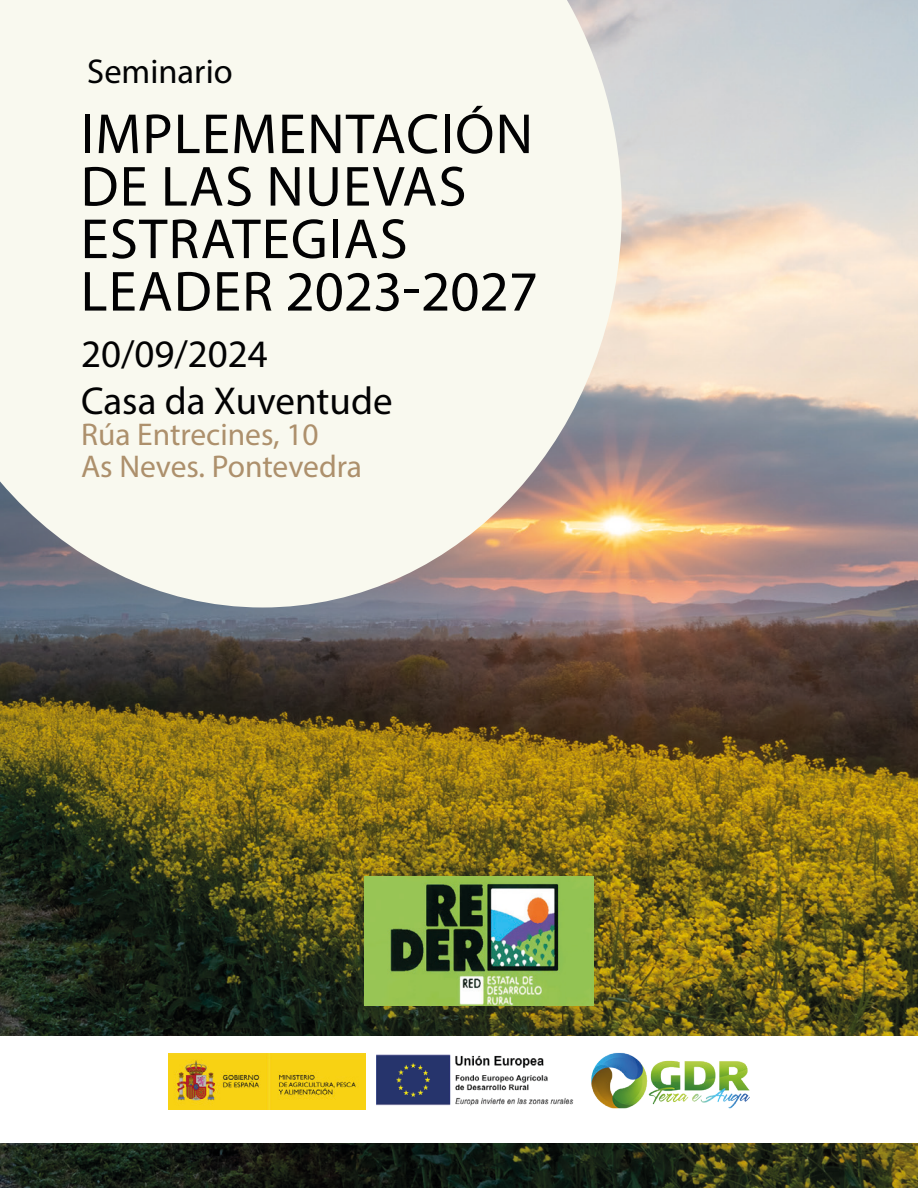
<style>
.page{position:relative;width:918px;height:1188px;background:#fff}
.page>*{position:absolute;margin:0;border:0;box-sizing:border-box;transform-origin:0 0}
.t1{font:57px/52.5px "Myriad Pro";letter-spacing:.02em;color:#020203}
.t2{font:39px "Myriad Pro";color:#020203}
.t3{font:34.5px "Myriad Pro";color:#020304}
.t4{font:31.5px "Myriad Pro";color:#ad906c}
</style>
<div class="page">
<img style="left:0;top:0;width:918px;height:1188px">
<div style="left:0;top:1036px;width:918px;height:106px;background:#fff"></div>
<svg style="left:0;top:0;width:622px;height:608px;fill:#f9f9ef"></svg>
<img style="left:377px;top:1054px;width:197px;height:52px">
<img style="left:169px;top:1053px;width:196px;height:56px">
<img style="left:364px;top:877px;width:229px;height:129px">
<img style="left:591px;top:1052px;width:159px;height:57px">
<p class="t3" style="left:87px;top:50px;width:147px">Seminario</p>
<p class="t1" style="left:81px;top:107px;width:459px">IMPLEMENTACIÓN<br>DE LAS NUEVAS<br>ESTRATEGIAS<br>LEADER 2023-2027</p>
<p class="t2" style="left:81px;top:330px;width:188px">20/09/2024</p>
<p class="t2" style="left:81px;top:376px;width:313px">Casa da Xuventude</p>
<p class="t4" style="left:81px;top:415px;width:239px">Rúa Entrecines, 10</p>
<p class="t4" style="left:81px;top:447px;width:283px">As Neves. Pontevedra</p>
</div>
